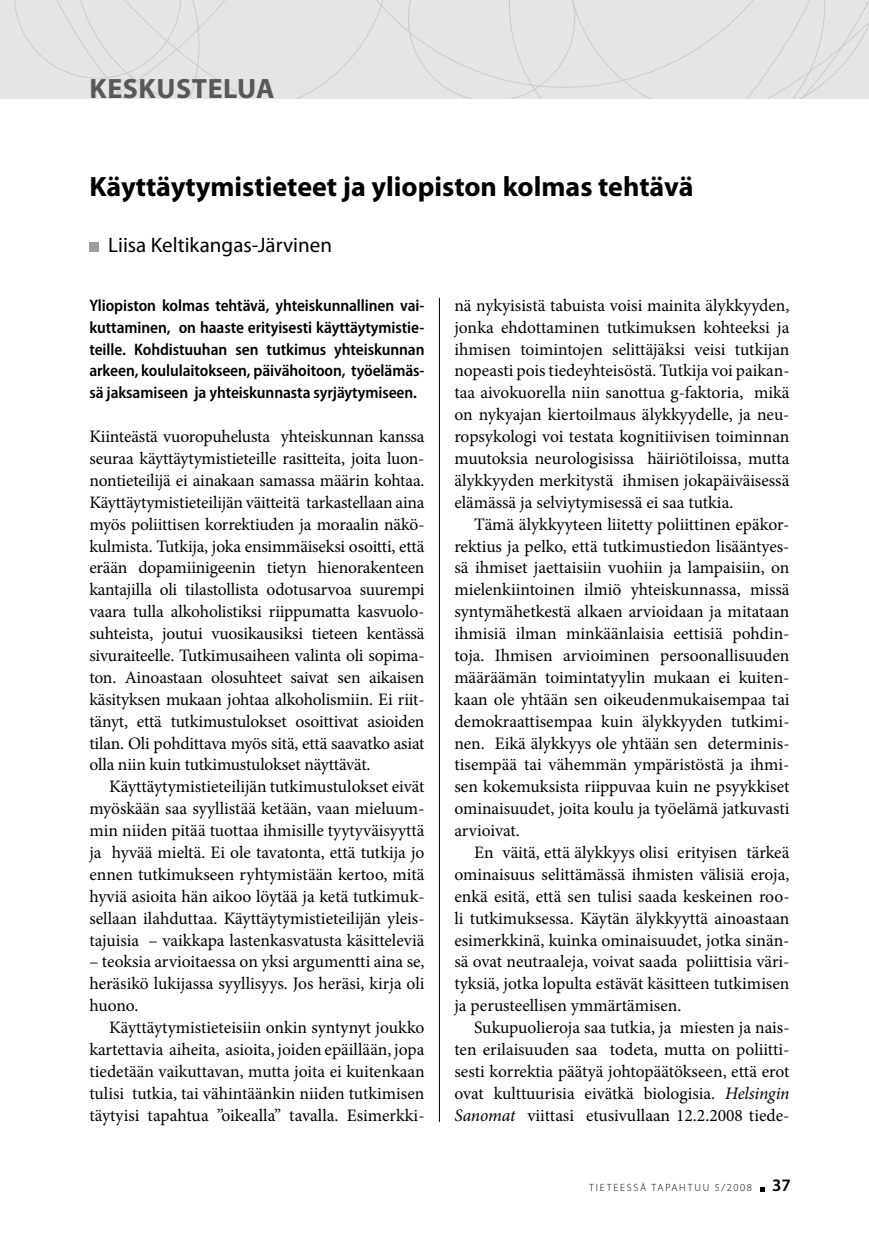
<style>
.page{position:relative;width:869px;height:1241px;background:#fff}
.page>*{position:absolute;margin:0;border:0;box-sizing:border-box;transform-origin:0 0}
.t1{font:700 28px "Myriad Pro";color:#000}
.t2{font:700 28px "Myriad Pro";letter-spacing:.02em;color:#58585a}
.t3{font:21px "Myriad Pro";color:#000}
.t4{font:17.5px/21.9px "Minion Pro";color:#000;text-align:justify}
.t5{font:600 semi-condensed 16.62px/21.9px "Myriad Pro";letter-spacing:-.005em;color:#000;text-align:justify}
.t6{font:300 10.5px "Myriad Pro";letter-spacing:.17em;color:#000}
.s1{font-style:italic}
.s2{font-weight:600;font-size:17.5px}
</style>
<div class="page">
<svg style="left:760px;top:1187px;width:4px;height:3px"></svg>
<hr style="left:439px;top:298px;width:1px;height:823px;background:#000">
<div style="left:389px;top:0;width:19px;height:88px;background:#e3e4e5"></div>
<div style="left:408px;top:0;width:460px;height:98px;background:#e3e4e5"></div>
<div style="left:0;top:0;width:389px;height:98px;background:#e3e4e5"></div>
<div style="left:89px;top:242px;width:10px;height:10px;background:#9c9d9f"></div>
<h1 class="t2" style="left:90px;top:70px;width:186px">Keskustelua</h1>
<h1 class="t1" style="left:89px;top:168px;width:605px">Käyttäytymistieteet ja yliopiston kolmas tehtävä</h1>
<p class="t3" style="left:108px;top:232px;width:225px">Liisa Keltikangas-Järvinen</p>
<p class="t5" style="left:89px;top:294px;width:336px">Yliopiston kolmas tehtävä, yhteiskunnallinen vai&shy;kuttaminen, on haaste erityisesti käyttäytymistie&shy;teille. Kohdistuuhan sen tutkimus yhteiskunnan arkeen, koululaitokseen, päivähoitoon, työelämäs&shy;sä jaksamiseen ja yhteiskunnasta syrjäytymiseen.</p>
<p class="t4" style="left:89px;top:425px;width:336px">Kiinteästä vuoropuhelusta yhteiskunnan kanssa seuraa käyttäytymistieteille rasitteita, joita luon&shy;nontieteilijä ei ainakaan samassa määrin kohtaa.<br>Käyttäytymistieteilijän väitteitä tarkastellaan aina myös poliittisen korrektiuden ja moraalin näkö&shy;kulmista. Tutkija, joka ensimmäiseksi osoitti, että erään dopamiinigeenin tietyn hienorakenteen kantajilla oli tilastollista odotusarvoa suurempi vaara tulla alkoholistiksi riippumatta kasvuolo&shy;suhteista, joutui vuosikausiksi tieteen kentässä sivuraiteelle. Tutkimusaiheen valinta oli sopima&shy;ton. Ainoastaan olosuhteet saivat sen aikaisen käsityksen mukaan johtaa alkoholismiin. Ei riit&shy;tänyt, että tutkimustulokset osoittivat asioiden tilan. Oli pohdittava myös sitä, että saavatko asiat olla niin kuin tutkimustulokset näyttävät.</p>
<p class="t4" style="left:89px;top:775px;width:336px;text-indent:20px">Käyttäytymistieteilijän tutkimustulokset eivät myöskään saa syyllistää ketään, vaan mieluum&shy;min niiden pitää tuottaa ihmisille tyytyväisyyttä ja hyvää mieltä. Ei ole tavatonta, että tutkija jo ennen tutkimukseen ryhtymistään kertoo, mitä hyviä asioita hän aikoo löytää ja ketä tutkimuk&shy;sellaan ilahduttaa. Käyttäytymistieteilijän yleis&shy;tajuisia – vaikkapa lastenkasvatusta käsitteleviä</p>
<p class="t4" style="left:89px;top:950px;width:336px">– teoksia arvioitaessa on yksi argumentti aina se, heräsikö lukijassa syyllisyys. Jos heräsi, kirja oli huono.</p>
<p class="t4" style="left:89px;top:1016px;width:336px;text-indent:20px">Käyttäytymistieteisiin onkin syntynyt joukko kartettavia aiheita, asioita, joiden epäillään, jopa tiedetään vaikuttavan, mutta joita ei kuitenkaan tulisi tutkia, tai vähintäänkin niiden tutkimisen täytyisi tapahtua ”oikealla” tavalla. Esimerkki-</p>
<p class="t4" style="left:454px;top:294px;width:336px">nä nykyisistä tabuista voisi mainita älykkyyden, jonka ehdottaminen tutkimuksen kohteeksi ja ihmisen toimintojen selittäjäksi veisi tutkijan nopeasti pois tiedeyhteisöstä. Tutkija voi paikan&shy;taa aivokuorella niin sanottua g-faktoria, mikä on nykyajan kiertoilmaus älykkyydelle, ja neu&shy;ropsykologi voi testata kognitiivisen toiminnan muutoksia neurologisissa häiriötiloissa, mutta älykkyyden merkitystä ihmisen jokapäiväisessä elämässä ja selviytymisessä ei saa tutkia.</p>
<p class="t4" style="left:454px;top:513px;width:336px;text-indent:20px">Tämä älykkyyteen liitetty poliittinen epäkor&shy;rektius ja pelko, että tutkimustiedon lisääntyes&shy;sä ihmiset jaettaisiin vuohiin ja lampaisiin, on mielenkiintoinen ilmiö yhteiskunnassa, missä syntymähetkestä alkaen arvioidaan ja mitataan ihmisiä ilman minkäänlaisia eettisiä pohdin&shy;toja. Ihmisen arvioiminen persoonallisuuden määräämän toimintatyylin mukaan ei kuiten&shy;kaan ole yhtään sen oikeudenmukaisempaa tai demokraattisempaa kuin älykkyyden tutkimi&shy;nen. Eikä älykkyys ole yhtään sen determinis&shy;tisempää tai vähemmän ympäristöstä ja ihmi&shy;sen kokemuksista riippuvaa kuin ne psyykkiset ominaisuudet, joita koulu ja työelämä jatkuvasti arvioivat.</p>
<p class="t4" style="left:454px;top:841px;width:336px;text-indent:20px">En väitä, että älykkyys olisi erityisen tärkeä ominaisuus selittämässä ihmisten välisiä eroja, enkä esitä, että sen tulisi saada keskeinen roo&shy;li tutkimuksessa. Käytän älykkyyttä ainoastaan esimerkkinä, kuinka ominaisuudet, jotka sinän&shy;sä ovat neutraaleja, voivat saada poliittisia väri&shy;tyksiä, jotka lopulta estävät käsitteen tutkimisen ja perusteellisen ymmärtämisen.</p>
<p class="t4" style="left:454px;top:1016px;width:336px;text-indent:20px">Sukupuolieroja saa tutkia, ja miesten ja nais&shy;ten erilaisuuden saa todeta, mutta on poliitti&shy;sesti korrektia päätyä johtopäätökseen, että erot ovat kulttuurisia eivätkä biologisia. <span class="s1">Helsingin Sanomat</span> viittasi etusivullaan 12.2.2008 tiede-</p>
<p class="t6" style="left:589px;top:1181px;width:203px">TIETEESSÄ TAPAHTUU 5/2008 <span class="s2">37</span></p>
</div>
